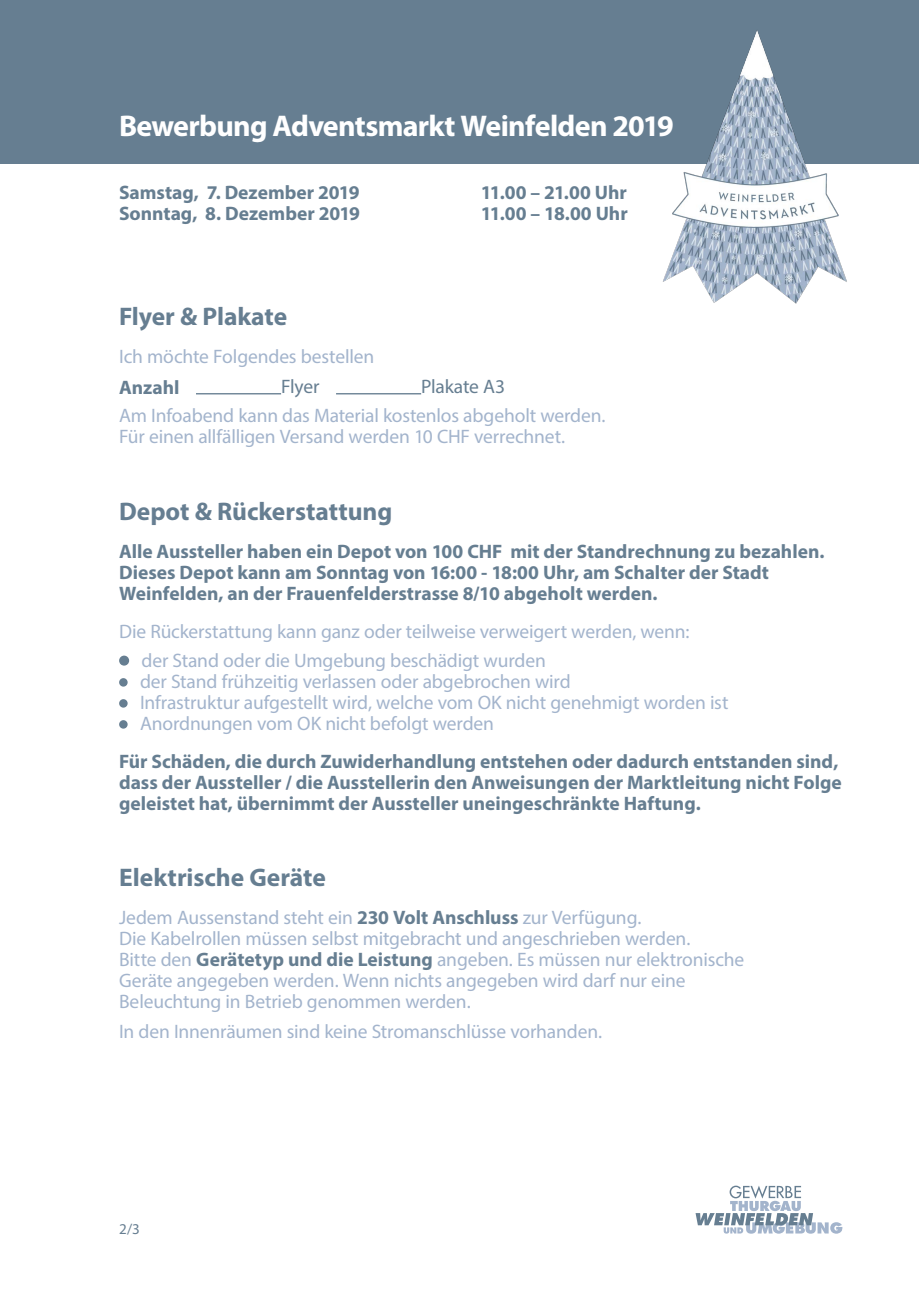
<style>
.page{position:relative;width:919px;height:1289px;background:#fff}
.page>*{position:absolute;margin:0;border:0;box-sizing:border-box;transform-origin:0 0}
.t1{font:700 30px "Myriad Pro";letter-spacing:-.025em;color:#fff}
.t2{font:700 25.5px "Myriad Pro";letter-spacing:-.005em;color:#667e91}
.t3{font:19.5px/21px "Myriad Pro";letter-spacing:-.005em;color:#a3b4cc}
.t4{font:700 19.5px/21px "Myriad Pro";color:#667e91}
.t5{font:19.5px "Myriad Pro";letter-spacing:-.01em;color:#667e91}
.t6{font:15px "Myriad Pro";color:#667e91}
.s1{font-weight:700;color:#667e91}
</style>
<div class="page">
<div style="left:0;top:0;width:918px;height:164px;background:#667e91"></div>
<hr style="left:196px;top:393px;width:85px;height:1px;background:#667e91">
<hr style="left:336px;top:393px;width:85px;height:1px;background:#667e91">
<div style="left:120px;top:656px;width:8px;height:9px;background:#667e91;border-radius:50%"></div>
<div style="left:119px;top:655px;width:10px;height:10px;border:2px solid #667e91;border-radius:50%"></div>
<div style="left:119px;top:678px;width:9px;height:8px;background:#667e91;border-radius:50%"></div>
<div style="left:119px;top:699px;width:9px;height:8px;background:#667e91;border-radius:50%"></div>
<div style="left:119px;top:720px;width:9px;height:8px;background:#667e91;border-radius:50%"></div>
<img style="left:662px;top:30px;width:185px;height:274px">
<svg style="left:695px;top:1185px;width:147px;height:48px"></svg>
<p class="t1" style="left:119px;top:107px;width:556px">Bewerbung Adventsmarkt Weinfelden 2019</p>
<p class="t4" style="left:119px;top:182px;width:242px">Samstag, 7. Dezember 2019</p>
<p class="t4" style="left:481px;top:182px;width:147px">11.00 – 21.00 Uhr</p>
<p class="t4" style="left:119px;top:203px;width:242px">Sonntag, 8. Dezember 2019</p>
<p class="t4" style="left:481px;top:203px;width:148px">11.00 – 18.00 Uhr</p>
<p class="t2" style="left:119px;top:300px;width:170px">Flyer &amp; Plakate</p>
<p class="t3" style="left:119px;top:346px;width:257px">Ich möchte Folgendes bestellen</p>
<p class="t4" style="left:119px;top:377px;width:62px">Anzahl</p>
<p class="t5" style="left:281px;top:374px;width:40px">Flyer</p>
<p class="t5" style="left:421px;top:374px;width:85px">Plakate A3</p>
<p class="t3" style="left:119px;top:405px;width:488px">Am Infoabend kann das Material kostenlos abgeholt werden.<br>Für einen allfälligen Versand werden 10 CHF verrechnet.</p>
<p class="t2" style="left:119px;top:494px;width:275px">Depot &amp; Rückerstattung</p>
<p class="t4" style="left:119px;top:540px;width:707px">Alle Aussteller haben ein Depot von 100 CHF mit der Standrechnung zu bezahlen.<br>Dieses Depot kann am Sonntag von 16:00 - 18:00 Uhr, am Schalter der Stadt<br>Weinfelden, an der Frauenfelderstrasse 8/10 abgeholt werden.</p>
<p class="t3" style="left:119px;top:620px;width:571px">Die Rückerstattung kann ganz oder teilweise verweigert werden, wenn:</p>
<p class="t3" style="left:140px;top:649px;width:590px">der Stand oder die Umgebung beschädigt wurden<br>der Stand frühzeitig verlassen oder abgebrochen wird<br>Infrastruktur aufgestellt wird, welche vom OK nicht genehmigt worden ist Anordnungen vom OK nicht befolgt werden</p>
<p class="t4" style="left:119px;top:750px;width:724px">Für Schäden, die durch Zuwiderhandlung entstehen oder dadurch entstanden sind, dass der Aussteller / die Ausstellerin den Anweisungen der Marktleitung nicht Folge geleistet hat, übernimmt der Aussteller uneingeschränkte Haftung.</p>
<p class="t2" style="left:119px;top:861px;width:208px">Elektrische Geräte</p>
<p class="t3" style="left:119px;top:906px;width:626px">Jedem Aussenstand steht ein <span class="s1">230 Volt Anschluss</span> zur Verfügung.<br>Die Kabelrollen müssen selbst mitgebracht und angeschrieben werden.<br>Bitte den <span class="s1">Gerätetyp und die Leistung</span> angeben. Es müssen nur elektronische Geräte angegeben werden. Wenn nichts angegeben wird darf nur eine Beleuchtung in Betrieb genommen werden.</p>
<p class="t3" style="left:119px;top:1020px;width:484px">In den Innenräumen sind keine Stromanschlüsse vorhanden.</p>
<p class="t6" style="left:119px;top:1219px;width:22px">2/3</p>
</div>
